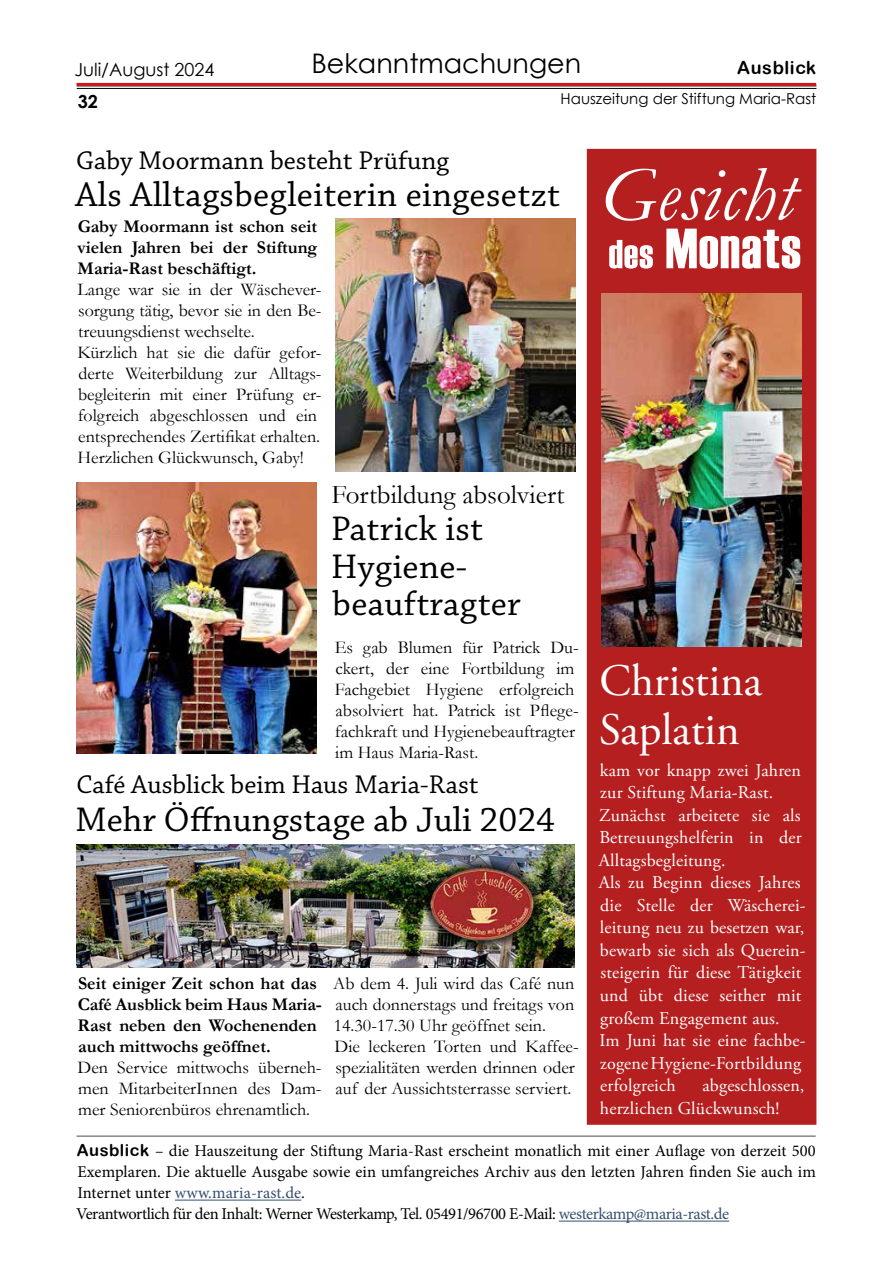
<style>
.page{position:relative;width:893px;height:1263px;background:#fff}
.page>*{position:absolute;margin:0;border:0;box-sizing:border-box;transform-origin:0 0}
.t1{font:45px/49.5px "Adobe Garamond Pro";color:#fff}
.t2{font:36px/37.5px "Chaparral Pro";letter-spacing:.01em;color:#000}
.t3{font:27px "Chaparral Pro";color:#000}
.t4{font:27px "Garamond";color:#000}
.t5{font:27px "Century Gothic";color:#000}
.t6{font:18px/21px "Garamond";color:#000}
.t7{font:18px/22.5px "Adobe Garamond Pro";letter-spacing:.01em;color:#fff}
.t8{font:700 18px/21px "Garamond";color:#000;text-align:justify}
.t9{font:18px "Century Gothic";color:#000}
.t10{font:18px "Arial Rounded MT Bold";letter-spacing:.035em;color:#000}
.t11{font:700 18px "Century Gothic";color:#000}
.t12{font:16.5px/21px "Minion Pro";color:#000}
.t13{font:15px "Century Gothic";color:#000}
.s1{font-family:"Arial Rounded MT Bold"}
.s2{color:#374f6f}
</style>
<div class="page">
<hr style="left:77px;top:86px;width:739px;height:1px;background:#000">
<hr style="left:77px;top:88px;width:739px;height:1px;background:#000">
<hr style="left:77px;top:83px;width:739px;height:3px;background:#cd1719">
<hr style="left:77px;top:1135px;width:739px;height:2px;background:#878787">
<hr style="left:175px;top:1200px;width:126px;height:1px;background:#374f6f">
<hr style="left:559px;top:1221px;width:170px;height:1px;background:#374f6f">
<div style="left:587px;top:149px;width:229px;height:976px;background:#b51f1f"></div>
<img style="left:602px;top:293px;width:199px;height:353px">
<svg style="left:606px;top:168px;width:195px;height:53px"></svg>
<svg style="left:609px;top:229px;width:191px;height:40px"></svg>
<img style="left:77px;top:483px;width:240px;height:271px">
<img style="left:77px;top:844px;width:498px;height:123px">
<img style="left:335px;top:218px;width:240px;height:253px">
<p class="t9" style="left:74px;top:56px;width:141px">Juli/August 2024</p>
<p class="t11" style="left:78px;top:88px;width:22px">32</p>
<h3 class="t5" style="left:311px;top:45px;width:271px">Bekanntmachungen</h3>
<p class="t10" style="left:737px;top:57px;width:81px">Ausblick</p>
<p class="t13" style="left:561px;top:88px;width:257px">Hauszeitung der Stiftung Maria-Rast</p>
<h3 class="t3" style="left:76px;top:145px;width:374px">Gaby Moormann besteht Prüfung</h3>
<h2 class="t2" style="left:75px;top:178px;width:486px">Als Alltagsbegleiterin eingesetzt</h2>
<p class="t8" style="left:78px;top:216px;width:241px">Gaby Moormann ist schon seit vielen Jahren bei der Stiftung Maria-Rast beschäftigt.</p>
<p class="t6" style="left:77px;top:279px;width:246px">Lange war sie in der Wäschever&shy;sorgung tätig, bevor sie in den Be&shy;treuungsdienst wechselte.<br>Kürzlich hat sie die dafür gefor&shy;derte Weiterbildung zur Alltags&shy;begleiterin mit einer Prüfung er&shy;folgreich abgeschlossen und ein entsprechendes Zertifikat erhalten.<br>Herzlichen Glückwunsch, Gaby!</p>
<h3 class="t4" style="left:332px;top:476px;width:234px">Fortbildung absolviert</h3>
<h2 class="t2" style="left:331px;top:511px;width:191px">Patrick ist<br>Hygiene&shy;beauftragter</h2>
<p class="t6" style="left:335px;top:636px;width:246px">Es gab Blumen für Patrick Du&shy;ckert, der eine Fortbildung im<br>Fachgebiet Hygiene erfolgreich absolviert hat. Patrick ist Pflege&shy;fachkraft und Hygienebeauftragter im Haus Maria-Rast.</p>
<h3 class="t3" style="left:77px;top:770px;width:403px">Café Ausblick beim Haus Maria-Rast</h3>
<h2 class="t2" style="left:76px;top:802px;width:481px">Mehr Öffnungstage ab Juli 2024</h2>
<p class="t8" style="left:77px;top:972px;width:246px;text-align:left">Seit einiger Zeit schon hat das<br>Café Ausblick beim Haus Maria-<br>Rast neben den Wochenenden auch mittwochs geöffnet.</p>
<p class="t6" style="left:78px;top:1056px;width:246px;text-align:justify">Den Service mittwochs überneh&shy;men MitarbeiterInnen des Dam&shy;mer Seniorenbüros ehrenamtlich.</p>
<p class="t6" style="left:333px;top:972px;width:247px">Ab dem 4. Juli wird das Café nun auch donnerstags und freitags von 14.30-17.30 Uhr geöffnet sein.<br>Die leckeren Torten und Kaffee&shy;spezialitäten werden drinnen oder auf der Aussichtsterrasse serviert.</p>
<h1 class="t1" style="left:599px;top:657px;width:165px">Christina<br>Saplatin</h1>
<p class="t7" style="left:599px;top:760px;width:208px">kam vor knapp zwei Jahren zur Stiftung Maria-Rast.<br>Zunächst arbeitete sie als<br>Betreuungshelferin in der<br>Alltagsbegleitung.<br>Als zu Beginn dieses Jahres die Stelle der Wäscherei&shy;leitung neu zu besetzen war, bewarb sie sich als Querein&shy;steigerin für diese Tätigkeit und übt diese seither mit großem Engagement aus.<br>Im Juni hat sie eine fachbe&shy;zogene Hygiene-Fortbildung erfolgreich</p>
<p class="t7" style="left:600px;top:1075px;width:206px;text-indent:103px">abgeschlossen, herzlichen Glückwunsch!</p>
<p class="t12" style="left:76px;top:1141px;width:741px"><span class="s1">Ausblick</span> – die Hauszeitung der Stiftung Maria-Rast erscheint monatlich mit einer Auflage von derzeit 500<br>Exemplaren. Die aktuelle Ausgabe sowie ein umfangreiches Archiv aus den letzten Jahren finden Sie auch im Internet unter <span class="s2">www.maria-rast.de</span>.<br>Verantwortlich für den Inhalt: Werner Westerkamp, Tel. 05491/96700 E-Mail: <span class="s2">westerkamp@maria-rast.de</span></p>
</div>
